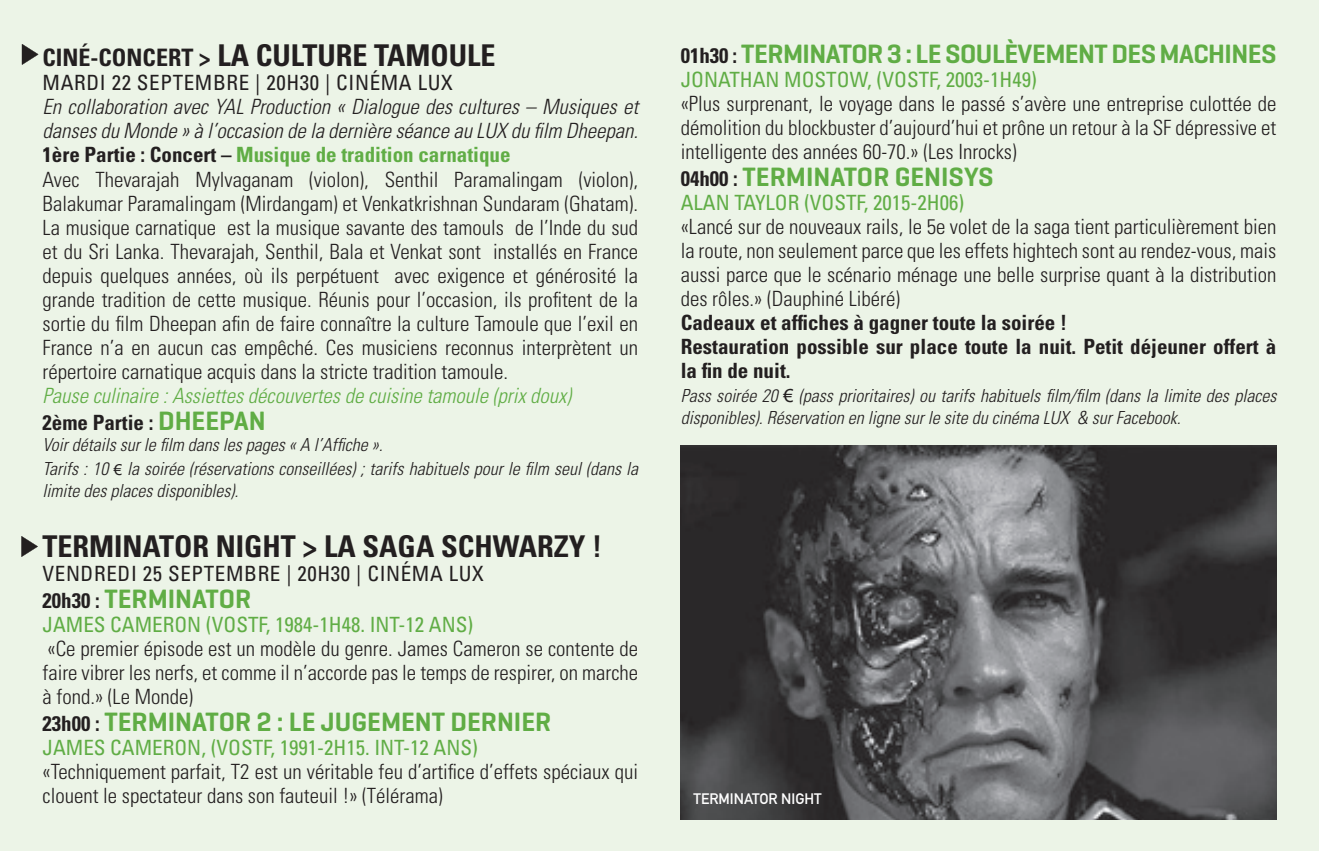
<style>
.page{position:relative;width:1319px;height:851px;background:#fff}
.page>*{position:absolute;margin:0;border:0;box-sizing:border-box;transform-origin:0 0}
.t1{font:700 condensed 30px "Univers";color:#231f20}
.t2{font:600 27px "Geogrotesque";color:#60ad45}
.t3{font:600 27px "Geogrotesque";letter-spacing:-.02em;color:#60ad45}
.t4{font:300 condensed 21px/24px "Univers";color:#231f20;text-align:justify}
.t5{font:condensed 21px "Univers";color:#60ad45}
.t6{font:700 condensed 21px/24px "Univers";color:#231f20}
.t7{font:italic 300 condensed 21px/27px "Univers";color:#60ad45}
.t8{font:condensed 21px "Univers";letter-spacing:.03em;color:#231f20}
.t9{font:italic 300 condensed 18px/21.6px "Univers";color:#231f20}
.t10{font:15px "DIN Mittelschrift";color:#fff}
.s1{font-size:24px}
.s2{font-style:italic}
.s3{font-weight:700}
.s4{font-weight:700;color:#60ad45}
.s5{font-weight:700;font-style:normal;color:#231f20}
.s6{font-family:"Geogrotesque";font-weight:600;font-style:normal;font-stretch:normal;font-size:27px}
.s7{font-family:"Arial";font-weight:400;font-style:normal;font-stretch:normal;font-size:15px}
.s8{font-family:"Univers";font-weight:700;font-stretch:condensed;font-size:21px;color:#231f20}
.s9{font-family:"Arial";font-weight:400;font-style:normal;font-stretch:normal}
</style>
<div class="page">
<hr style="left:1318px;top:0;width:1px;height:850px;background:#ecf4e7">
<div style="left:0;top:0;width:1318px;height:850px;background:#ecf4e7"></div>
<img style="left:680px;top:446px;width:596px;height:373px">
<svg style="left:22px;top:44px;width:16px;height:21px"></svg>
<svg style="left:21px;top:536px;width:17px;height:20px"></svg>
<h1 class="t1" style="left:43px;top:37px;width:454px"><span class="s1">CINÉ-CONCERT &gt;</span> LA CULTURE TAMOULE</h1>
<p class="t8" style="left:43px;top:70px;width:412px">MARDI 22 SEPTEMBRE | 20H30 | CINÉMA LUX</p>
<p class="t4" style="left:43px;top:95px;width:597px;text-align:left"><span class="s2">En collaboration avec YAL Production « Dialogue des cultures – Musiques et danses du Monde » à l’occasion de la dernière séance au LUX du film Dheepan.<br></span><span class="s3">1ère Partie : Concert –</span> <span class="s4">Musique de tradition carnatique<br></span>Avec Thevarajah Mylvaganam (violon), Senthil Paramalingam (violon), Balakumar Paramalingam (Mirdangam) et Venkatkrishnan Sundaram (Ghatam).<br>La musique carnatique est la musique savante des tamouls de l’Inde du sud et du Sri Lanka. Thevarajah, Senthil, Bala et Venkat sont installés en France depuis quelques années, où ils perpétuent avec exigence et générosité la grande tradition de cette musique. Réunis pour l’occasion, ils profitent de la sortie du film Dheepan afin de faire connaître la culture Tamoule que l’exil en France n’a en aucun cas empêché. Ces musiciens reconnus interprètent un répertoire carnatique acquis dans la stricte tradition tamoule.</p>
<p class="t7" style="left:43px;top:382px;width:530px">Pause culinaire : Assiettes découvertes de cuisine tamoule (prix doux)<br><span class="s5">2ème Partie :</span> <span class="s6">DHEEPAN</span></p>
<p class="t9" style="left:43px;top:433px;width:597px;line-height:24px">Voir détails sur le film dans les pages « A l’Affiche ».<br>Tarifs : 10 <span class="s7">€</span> la soirée (réservations conseillées) ; tarifs habituels pour le film seul (dans la</p>
<p class="t9" style="left:43px;top:479px;width:197px">limite des places disponibles).</p>
<h1 class="t1" style="left:43px;top:527px;width:561px">TERMINATOR NIGHT &gt; LA SAGA SCHWARZY !</h1>
<p class="t8" style="left:43px;top:560px;width:443px">VENDREDI 25 SEPTEMBRE | 20H30 | CINÉMA LUX</p>
<p class="t2" style="left:43px;top:582px;width:210px"><span class="s8">20h30 :</span> TERMINATOR</p>
<p class="t5" style="left:43px;top:611px;width:432px">JAMES CAMERON (VOSTF, 1984-1H48. INT-12 ANS)</p>
<p class="t4" style="left:43px;top:636px;width:597px">«Ce premier épisode est un modèle du genre. James Cameron se contente de faire vibrer les nerfs, et comme il n’accorde pas le temps de respirer, on marche à fond.» (Le Monde)</p>
<p class="t2" style="left:43px;top:705px;width:510px"><span class="s8">23h00 :</span> TERMINATOR 2 : LE JUGEMENT DERNIER</p>
<p class="t5" style="left:43px;top:734px;width:437px">JAMES CAMERON, (VOSTF, 1991-2H15. INT-12 ANS)</p>
<p class="t4" style="left:43px;top:759px;width:597px">«Techniquement parfait, T2 est un véritable feu d’artifice d’effets spéciaux qui clouent le spectateur dans son fauteuil !» (Télérama)</p>
<p class="t3" style="left:680px;top:37px;width:597px"><span class="s8">01h30 :</span> TERMINATOR 3 : LE SOULÈVEMENT DES MACHINES</p>
<p class="t5" style="left:680px;top:66px;width:357px">JONATHAN MOSTOW, (VOSTF, 2003-1H49)</p>
<p class="t4" style="left:680px;top:91px;width:597px">«Plus surprenant, le voyage dans le passé s’avère une entreprise culottée de démolition du blockbuster d’aujourd’hui et prône un retour à la SF dépressive et intelligente des années 60-70.» (Les Inrocks)</p>
<p class="t2" style="left:680px;top:160px;width:314px"><span class="s8">04h00 :</span> TERMINATOR GENISYS</p>
<p class="t5" style="left:680px;top:189px;width:285px">ALAN TAYLOR (VOSTF, 2015-2H06)</p>
<p class="t4" style="left:680px;top:214px;width:597px">«Lancé sur de nouveaux rails, le 5e volet de la saga tient particulièrement bien la route, non seulement parce que les effets hightech sont au rendez-vous, mais aussi parce que le scénario ménage une belle surprise quant à la distribution des rôles.» (Dauphiné Libéré)</p>
<p class="t6" style="left:680px;top:310px;width:597px">Cadeaux et affiches à gagner toute la soirée !<br>Restauration possible sur place toute la nuit. Petit déjeuner offert à la fin de nuit.</p>
<p class="t9" style="left:680px;top:385px;width:597px">Pass soirée 20 <span class="s9">€</span> (pass prioritaires) ou tarifs habituels film/film (dans la limite des places disponibles). Réservation en ligne sur le site du cinéma LUX &amp; sur Facebook.</p>
<p class="t10" style="left:693px;top:789px;width:130px">TERMINATOR NIGHT</p>
</div>
